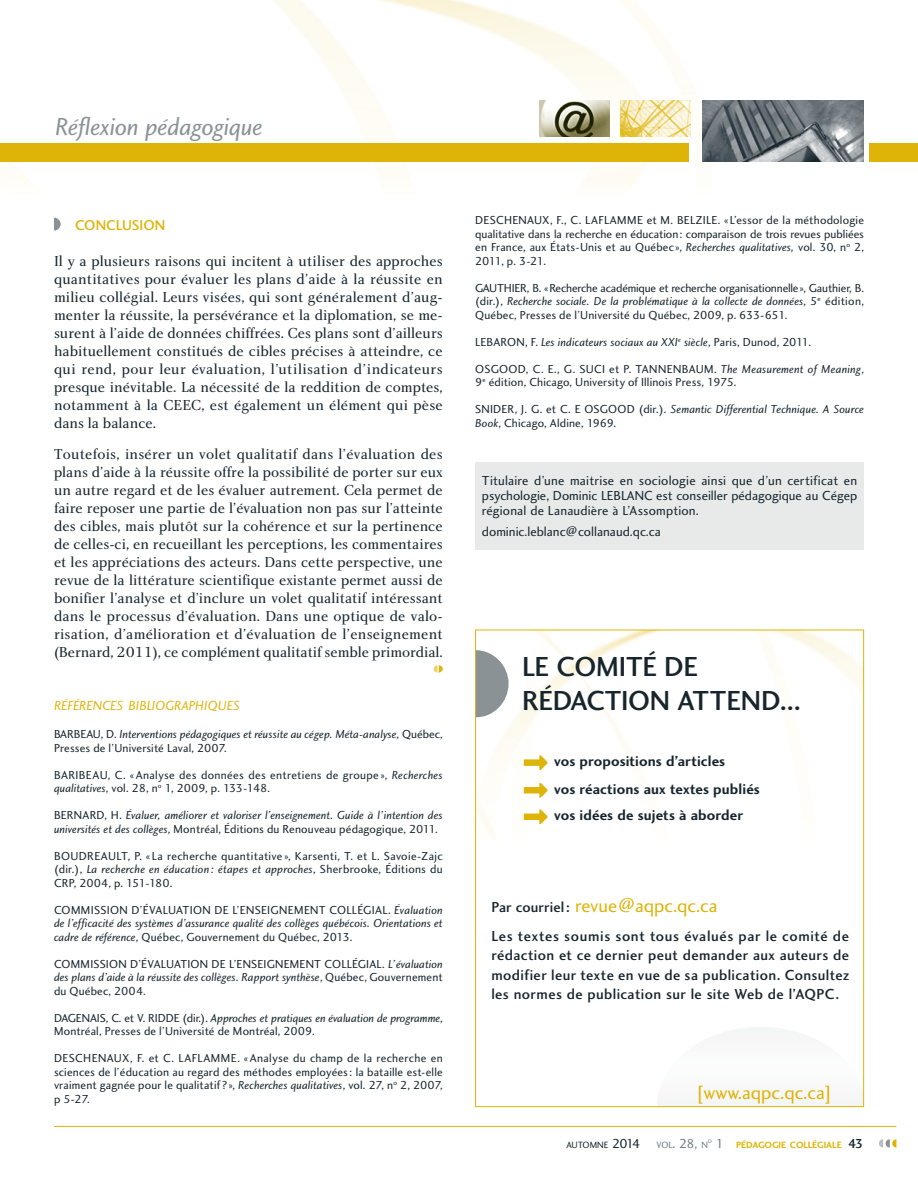
<style>
.page{position:relative;width:918px;height:1188px;background:#fff}
.page>*{position:absolute;margin:0;border:0;box-sizing:border-box;transform-origin:0 0}
.t1{font:28.5px/34.5px "Charlotte Sans Medium Plain";letter-spacing:-.01em;color:#17252d}
.t2{font:25.5px "Charlotte Sans Book Italic Plain";letter-spacing:-.01em;color:#8a9296}
.t3{font:19.5px "Charlotte Sans Book Plain";color:#deb408}
.t4{font:15px/18px "Charlotte Book Plain";color:#17252d;text-align:justify}
.t5{font:15px/19.5px "Charlotte Sans Medium Plain";letter-spacing:.025em;color:#17252d;text-align:justify}
.t6{font:15px/27px "Charlotte Sans Bold Plain";letter-spacing:.005em;color:#17252d}
.t7{font:14.7px "Charlotte Sans Medium Plain";letter-spacing:-.005em;color:#deb408}
.t8{font:13.65px "Charlotte Sans Book Italic Plain";letter-spacing:-.005em;color:#deb408}
.t9{font:13.5px/15px "Charlotte Sans Book Plain";color:#17252d;text-align:justify}
.t10{font:12px/13.5px "Charlotte Sans Book Plain";letter-spacing:.015em;color:#17252d}
.t11{font:12px "Charlotte Sans Book Italic Plain";color:#17252d}
.t12{font:12px "Charlotte Sans Book Plain";letter-spacing:-.015em;color:#17252d}
.t13{font:12px "Charlotte Sans Book Plain";letter-spacing:-.01em;color:#17252d}
.t14{font:9.45px "Charlotte Sans Bold Plain";color:#deb408}
.t15{font:9.45px "Charlotte Sans Book Plain";color:#17252d}
.t16{font:5.55px "Charlotte Sans Book Plain";color:#747c81}
.s1{font-family:"Charlotte Sans Book Plain"}
.s2{font-family:"Charlotte Sans Book Italic Plain"}
.s3{font-family:"Charlotte Sans Medium Plain";font-size:15px;color:#17252d}
.s4{font-size:13.5px}
.s5{color:#747c81}
.s6{font-size:13.5px;color:#747c81}
.s7{font-family:"Charlotte Sans Book Plain";font-size:13.5px;color:#747c81}
.s8{font-family:"Charlotte Sans Medium Plain";font-size:13.5px;color:#17252d}
</style>
<div class="page">
<img style="left:0;top:0;width:918px;height:187px">
<img style="left:702px;top:101px;width:162px;height:61px">
<img style="left:540px;top:101px;width:70px;height:36px">
<img style="left:620px;top:101px;width:71px;height:36px">
<svg style="left:879px;top:1139px;width:17px;height:9px"></svg>
<hr style="left:54px;top:1126px;width:842px;height:1px;background:#deb408">
<div style="left:869px;top:144px;width:49px;height:18px;background:#deb408"></div>
<div style="left:0;top:144px;width:688px;height:18px;background:#deb408"></div>
<svg style="left:54px;top:218px;width:7px;height:13px"></svg>
<svg style="left:434px;top:665px;width:9px;height:8px"></svg>
<div style="left:475px;top:462px;width:389px;height:88px;background:#e8eaea"></div>
<img style="left:477px;top:632px;width:385px;height:204px">
<svg style="left:524px;top:755px;width:24px;height:15px"></svg>
<svg style="left:524px;top:783px;width:24px;height:15px"></svg>
<svg style="left:524px;top:809px;width:24px;height:15px"></svg>
<svg style="left:657px;top:1027px;width:208px;height:80px"></svg>
<svg style="left:477px;top:650px;width:32px;height:68px"></svg>
<h2 class="t2" style="left:55px;top:116px;width:209px">Réflexion pédagogique</h2>
<p class="t7" style="left:75px;top:219px;width:92px">CONCLUSION</p>
<p class="t4" style="left:54px;top:253px;width:390px">Il y a plusieurs raisons qui incitent à utiliser des approches quantitatives pour évaluer les plans d’aide à la réussite en milieu collégial. Leurs visées, qui sont généralement d’aug&shy;menter la réussite, la persévérance et la diplomation, se me&shy;surent à l’aide de données chiffrées. Ces plans sont d’ailleurs habituellement constitués de cibles précises à atteindre, ce qui rend, pour leur évaluation, l’utilisation d’indicateurs presque inévitable. La nécessité de la reddition de comptes, notamment à la CEEC, est également un élément qui pèse dans la balance.</p>
<p class="t4" style="left:54px;top:447px;width:390px">Toutefois, insérer un volet qualitatif dans l’évaluation des plans d’aide à la réussite offre la possibilité de porter sur eux un autre regard et de les évaluer autrement. Cela permet de faire reposer une partie de l’évaluation non pas sur l’atteinte des cibles, mais plutôt sur la cohérence et sur la pertinence de celles-ci, en recueillant les perceptions, les commentaires et les appréciations des acteurs. Dans cette perspective, une revue de la littérature scientifique existante permet aussi de bonifier l’analyse et d’inclure un volet qualitatif intéressant dans le processus d’évaluation. Dans une optique de valo&shy;risation, d’amélioration et d’évaluation de l’enseignement (Bernard, 2011), ce complément qualitatif semble primordial.</p>
<p class="t8" style="left:54px;top:700px;width:188px">RÉFÉRENCES BIBLIOGRAPHIQUES</p>
<p class="t11" style="left:54px;top:730px;width:390px"><span class="s1">BARBEAU, D.</span> Interventions pédagogiques et réussite au cégep. Méta-analyse, <span class="s1">Québec,</span></p>
<p class="t10" style="left:54px;top:742px;width:174px">Presses de l’Université Laval, 2007.</p>
<p class="t10" style="left:54px;top:769px;width:390px">BARIBEAU, C. « Analyse des données des entretiens de groupe », <span class="s2">Recherches qualitatives</span>, vol. 28, n<sup>o</sup> 1, 2009, p. 133-148.</p>
<p class="t11" style="left:54px;top:811px;width:390px"><span class="s1">BERNARD, H.</span> Évaluer, améliorer et valoriser l’enseignement. Guide à l’intention des</p>
<p class="t10" style="left:54px;top:823px;width:385px"><span class="s2">universités et des collèges</span>, Montréal, Éditions du Renouveau pédagogique, 2011.</p>
<p class="t10" style="left:54px;top:850px;width:390px">BOUDREAULT, P. « La recherche quantitative », Karsenti, T. et L. Savoie-Zajc</p>
<p class="t11" style="left:54px;top:865px;width:390px"><span class="s1">(dir.),</span> La recherche en éducation : étapes et approches<span class="s1">, Sherbrooke, Éditions du</span></p>
<p class="t13" style="left:54px;top:878px;width:120px">CRP, 2004, p. 151-180.</p>
<p class="t10" style="left:54px;top:904px;width:390px">COMMISSION D’ÉVALUATION DE L’ENSEIGNEMENT COLLÉGIAL. <span class="s2">Évaluation</span></p>
<p class="t11" style="left:54px;top:919px;width:390px">de l’efficacité des systèmes d’assurance qualité des collèges québécois. Orientations et</p>
<p class="t10" style="left:54px;top:931px;width:300px"><span class="s2">cadre de référence</span>, Québec, Gouvernement du Québec, 2013.</p>
<p class="t10" style="left:54px;top:958px;width:390px">COMMISSION D’ÉVALUATION DE L’ENSEIGNEMENT COLLÉGIAL. <span class="s2">L’évaluation</span></p>
<p class="t11" style="left:54px;top:973px;width:390px">des plans d’aide à la réussite des collèges. Rapport synthèse<span class="s1">, Québec, Gouvernement</span></p>
<p class="t10" style="left:54px;top:985px;width:93px">du Québec, 2004.</p>
<p class="t11" style="left:54px;top:1013px;width:390px"><span class="s1">DAGENAIS, C. et V. RIDDE (dir.).</span> Approches et pratiques en évaluation de programme<span class="s1">,</span></p>
<p class="t10" style="left:54px;top:1026px;width:262px">Montréal, Presses de l’Université de Montréal, 2009.</p>
<p class="t10" style="left:54px;top:1053px;width:390px;text-align:justify">DESCHENAUX, F. et C. LAFLAMME. « Analyse du champ de la recherche en sciences de l’éducation au regard des méthodes employées : la bataille est-elle vraiment gagnée pour le qualitatif ? », <span class="s2">Recherches qualitatives</span>, vol. 27, n<sup>o</sup> 2, 2007, p 5-27.</p>
<p class="t10" style="left:475px;top:214px;width:390px;text-align:justify">DESCHENAUX, F., C. LAFLAMME et M. BELZILE. « L’essor de la méthodologie qualitative dans la recherche en éducation : comparaison de trois revues publiées en France, aux États-Unis et au Québec », <span class="s2">Recherches qualitatives,</span> vol. 30, n<sup>o</sup> 2, 2011, p. 3-21.</p>
<p class="t12" style="left:475px;top:283px;width:390px">GAUTHIER, B. « Recherche académique et recherche organisationnelle », Gauthier, B.</p>
<p class="t11" style="left:475px;top:296px;width:390px"><span class="s1">(dir.),</span> Recherche sociale. De la problématique à la collecte de données<span class="s1">, 5</span><sup>e</sup> <span class="s1">édition,</span></p>
<p class="t10" style="left:475px;top:309px;width:314px">Québec, Presses de l’Université du Québec, 2009, p. 633-651.</p>
<p class="t11" style="left:475px;top:337px;width:337px"><span class="s1">LEBARON, F.</span> Les indicateurs sociaux au XXI<sup>e</sup> siècle<span class="s1">, Paris, Dunod, 2011.</span></p>
<p class="t10" style="left:475px;top:363px;width:390px">OSGOOD, C. E., G. SUCI et P. TANNENBAUM. <span class="s2">The Measurement of Meaning</span>,<br>9<sup>e</sup> édition, Chicago, University of Illinois Press, 1975.</p>
<p class="t11" style="left:475px;top:404px;width:390px"><span class="s1">SNIDER, J. G. et C. E OSGOOD (dir.).</span> Semantic Differential Technique. A Source</p>
<p class="t10" style="left:475px;top:417px;width:142px"><span class="s2">Book</span>, Chicago, Aldine, 1969.</p>
<p class="t9" style="left:482px;top:474px;width:377px">Titulaire d’une maitrise en sociologie ainsi que d’un certificat en psychologie, Dominic LEBLANC est conseiller pédagogique au Cégep régional de Lanaudière à L’Assomption.</p>
<p class="t9" style="left:482px;top:526px;width:180px">dominic.leblanc@collanaud.qc.ca</p>
<h1 class="t1" style="left:522px;top:652px;width:280px">LE COMITÉ DE<br>RÉDACTION ATTEND...</h1>
<p class="t6" style="left:554px;top:749px;width:207px">vos propositions d’articles<br>vos réactions aux textes publiés vos idées de sujets à aborder</p>
<h3 class="t3" style="left:491px;top:898px;width:228px"><span class="s3">Par courriel :</span> revue@aqpc.qc.ca</h3>
<p class="t5" style="left:491px;top:927px;width:359px">Les textes soumis sont tous évalués par le comité de rédaction et ce dernier peut demander aux auteurs de modifier leur texte en vue de sa publication. Consultez les normes de publication sur le site Web de l’AQPC.</p>
<h3 class="t3" style="left:696px;top:1085px;width:138px">[www.aqpc.qc.ca]</h3>
<p class="t15" style="left:567px;top:1141px;width:143px">AUTOMNE <span class="s4">2014</span> <span class="s5">VOL</span><span class="s6">. 28,</span> <span class="s5">N</span></p>
<p class="t16" style="left:708px;top:1139px;width:6px">O</p>
<p class="t14" style="left:716px;top:1141px;width:149px"><span class="s7">1</span> PÉDAGOGIE COLLÉGIALE <span class="s8">43</span></p>
</div>
